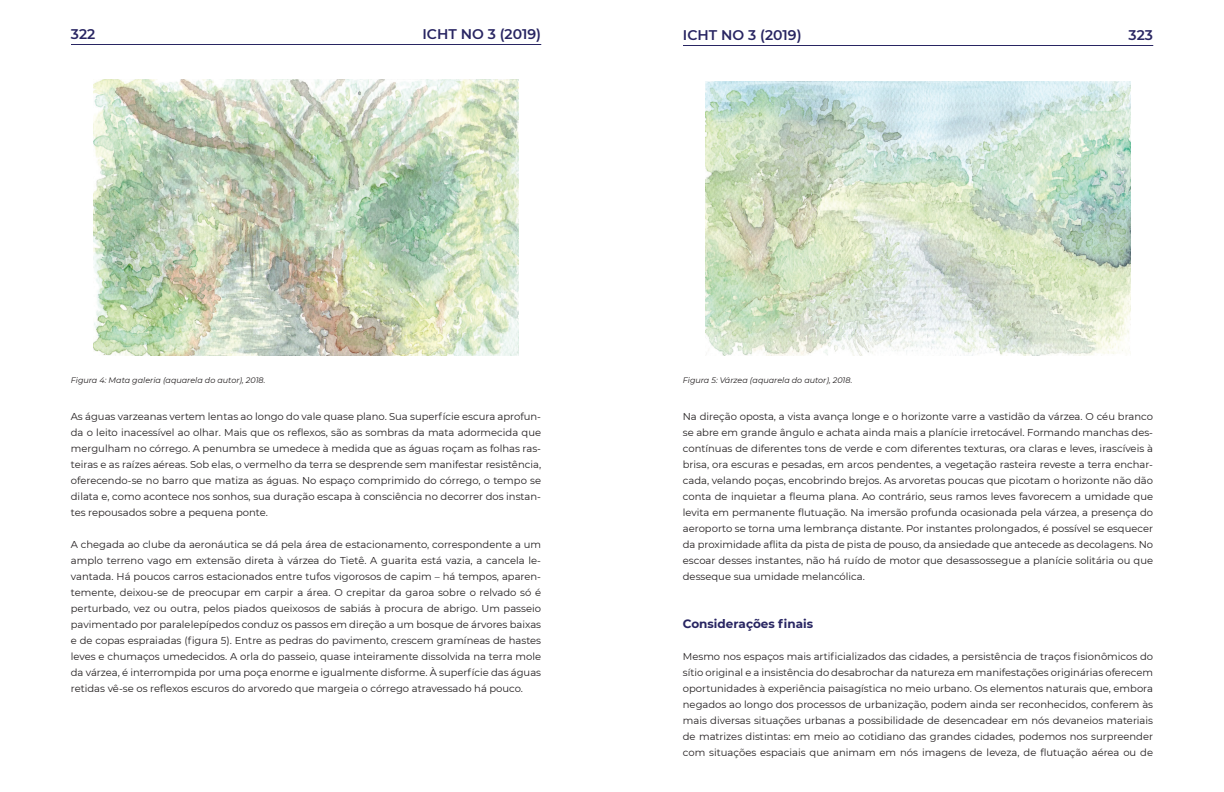
<style>
.page{position:relative;width:1224px;height:792px;background:#fff}
.page>*{position:absolute;margin:0;border:0;box-sizing:border-box;transform-origin:0 0}
.t1{font:600 14px "Montserrat";color:#282562}
.t2{font:700 12px "Montserrat";color:#282562}
.t3{font:10px/16px "Montserrat";color:#231f20;text-align:justify}
.t4{font:italic 8px "Montserrat";color:#231f20}
</style>
<div class="page">
<hr style="left:71px;top:44px;width:470px;height:1px;background:#282562">
<hr style="left:683px;top:45px;width:470px;height:1px;background:#282562">
<img style="left:705px;top:81px;width:426px;height:275px">
<img style="left:93px;top:79px;width:426px;height:277px">
<h1 class="t1" style="left:71px;top:24px;width:26px">322</h1>
<h1 class="t1" style="left:422px;top:24px;width:120px">ICHT NO 3 (2019)</h1>
<h1 class="t1" style="left:683px;top:25px;width:120px">ICHT NO 3 (2019)</h1>
<h1 class="t1" style="left:1129px;top:25px;width:26px">323</h1>
<p class="t4" style="left:71px;top:375px;width:196px">Figura 4: Mata galeria (aquarela do autor), 2018.</p>
<p class="t3" style="left:71px;top:408px;width:472px">As águas varzeanas vertem lentas ao longo do vale quase plano. Sua superfície escura aprofun&shy;da o leito inacessível ao olhar. Mais que os reflexos, são as sombras da mata adormecida que mergulham no córrego. A penumbra se umedece à medida que as águas roçam as folhas ras&shy;teiras e as raízes aéreas. Sob elas, o vermelho da terra se desprende sem manifestar resistência, oferecendo-se no barro que matiza as águas. No espaço comprimido do córrego, o tempo se dilata e, como acontece nos sonhos, sua duração escapa à consciência no decorrer dos instan&shy;tes repousados sobre a pequena ponte.</p>
<p class="t3" style="left:71px;top:536px;width:472px">A chegada ao clube da aeronáutica se dá pela área de estacionamento, correspondente a um amplo terreno vago em extensão direta à várzea do Tietê. A guarita está vazia, a cancela le&shy;vantada. Há poucos carros estacionados entre tufos vigorosos de capim – há tempos, aparen&shy;temente, deixou-se de preocupar em carpir a área. O crepitar da garoa sobre o relvado só é perturbado, vez ou outra, pelos piados queixosos de sabiás à procura de abrigo. Um passeio pavimentado por paralelepípedos conduz os passos em direção a um bosque de árvores baixas e de copas espraiadas (figura 5). Entre as pedras do pavimento, crescem gramíneas de hastes leves e chumaços umedecidos. A orla do passeio, quase inteiramente dissolvida na terra mole da várzea, é interrompida por uma poça enorme e igualmente disforme. À superfície das águas retidas vê-se os reflexos escuros do arvoredo que margeia o córrego atravessado há pouco.</p>
<p class="t4" style="left:683px;top:375px;width:171px">Figura 5: Várzea (aquarela do autor), 2018.</p>
<p class="t3" style="left:683px;top:408px;width:472px">Na direção oposta, a vista avança longe e o horizonte varre a vastidão da várzea. O céu branco se abre em grande ângulo e achata ainda mais a planície irretocável. Formando manchas des&shy;contínuas de diferentes tons de verde e com diferentes texturas, ora claras e leves, irascíveis à brisa, ora escuras e pesadas, em arcos pendentes, a vegetação rasteira reveste a terra enchar&shy;cada, velando poças, encobrindo brejos. As arvoretas poucas que picotam o horizonte não dão conta de inquietar a fleuma plana. Ao contrário, seus ramos leves favorecem a umidade que levita em permanente flutuação. Na imersão profunda ocasionada pela várzea, a presença do aeroporto se torna uma lembrança distante. Por instantes prolongados, é possível se esquecer da proximidade aflita da pista de pista de pouso, da ansiedade que antecede as decolagens. No escoar desses instantes, não há ruído de motor que desassossegue a planície solitária ou que desseque sua umidade melancólica.</p>
<p class="t2" style="left:683px;top:615px;width:132px">Considerações finais</p>
<p class="t3" style="left:683px;top:648px;width:472px">Mesmo nos espaços mais artificializados das cidades, a persistência de traços fisionômicos do sítio original e a insistência do desabrochar da natureza em manifestações originárias oferecem oportunidades à experiência paisagística no meio urbano. Os elementos naturais que, embora negados ao longo dos processos de urbanização, podem ainda ser reconhecidos, conferem às mais diversas situações urbanas a possibilidade de desencadear em nós devaneios materiais de matrizes distintas: em meio ao cotidiano das grandes cidades, podemos nos surpreender com situações espaciais que animam em nós imagens de leveza, de flutuação aérea ou de</p>
</div>
